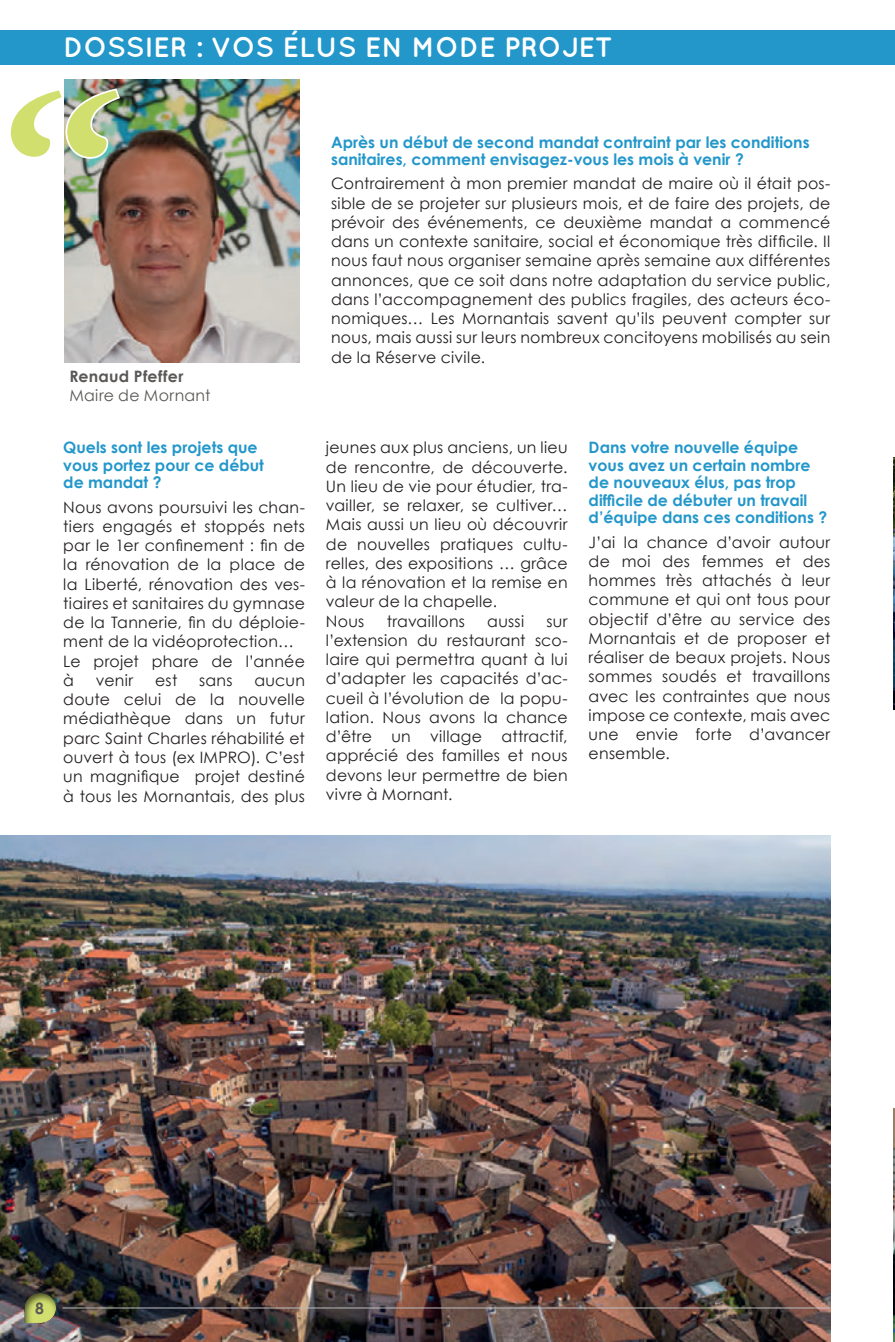
<style>
.page{position:relative;width:895px;height:1342px;background:#fff}
.page>*{position:absolute;margin:0;border:0;box-sizing:border-box;transform-origin:0 0}
.t1{font:700 28px "Quicksand";color:#fff}
.t2{font:15.75px/19.2px "Century Gothic";letter-spacing:.015em;color:#231f20;text-align:justify}
.t3{font:700 15.75px/17.5px "Century Gothic";color:#2397ca}
.t4{font:700 15.75px "Century Gothic";letter-spacing:.015em;color:#5a5856}
.t5{font:15.75px "Century Gothic";letter-spacing:.015em;color:#5a5856}
</style>
<div class="page">
<img style="left:893px;top:1108px;width:2px;height:231px">
<img style="left:0;top:835px;width:830px;height:506px">
<div style="left:0;top:30px;width:895px;height:35px;background:#2397ca"></div>
<div style="left:12px;top:1289px;width:54px;height:35px;background:#231f20;opacity:.75"></div>
<img style="left:65px;top:79px;width:235px;height:284px">
<img style="left:10px;top:87px;width:111px;height:73px">
<hr style="left:63px;top:1307px;width:767px;height:1px;background:#bcbdc0">
<img style="left:893px;top:457px;width:2px;height:252px">
<h1 class="t1" style="left:63px;top:31px;width:551px">DOSSIER : VOS ÉLUS EN MODE PROJET</h1>
<p class="t4" style="left:69px;top:366px;width:115px">Renaud Pfeffer</p>
<p class="t5" style="left:69px;top:386px;width:143px">Maire de Mornant</p>
<p class="t3" style="left:63px;top:438px;width:202px">Quels sont les projets que vous portez pour ce début de mandat ?</p>
<p class="t2" style="left:63px;top:497px;width:243px;text-align:left">Nous avons poursuivi les chan&shy;tiers engagés et stoppés nets par le 1er confinement : fin de la rénovation de la place de la Liberté, rénovation des ves&shy;tiaires et sanitaires du gymnase de la Tannerie, fin du déploie&shy;ment de la vidéoprotection…<br>Le projet phare de l’année à</p>
<p class="t2" style="left:96px;top:670px;width:39px">venir</p>
<p class="t2" style="left:155px;top:670px;width:24px">est</p>
<p class="t2" style="left:199px;top:670px;width:35px">sans</p>
<p class="t2" style="left:63px;top:670px;width:243px;text-indent:191px">aucun doute celui de la nouvelle médiathèque dans un futur parc Saint Charles réhabilité et ouvert à tous (ex IMPRO). C’est un magnifique projet destiné à tous les Mornantais, des plus</p>
<p class="t3" style="left:331px;top:133px;width:480px">Après un début de second mandat contraint par les conditions sanitaires, comment envisagez-vous les mois à venir ?</p>
<p class="t2" style="left:331px;top:174px;width:501px">Contrairement à mon premier mandat de maire où il était pos&shy;sible de se projeter sur plusieurs mois, et de faire des projets, de prévoir des événements, ce deuxième mandat a commencé dans un contexte sanitaire, social et économique très difficile. Il nous faut nous organiser semaine après semaine aux différentes annonces, que ce soit dans notre adaptation du service public, dans l’accompagnement des publics fragiles, des acteurs éco&shy;nomiques… Les Mornantais savent qu’ils peuvent compter sur nous, mais aussi sur leurs nombreux concitoyens mobilisés au sein de la Réserve civile.</p>
<p class="t2" style="left:326px;top:437px;width:243px;text-align:left">jeunes aux plus anciens, un lieu de rencontre, de découverte.<br>Un lieu de vie pour étudier, tra&shy;vailler, se relaxer, se cultiver…<br>Mais aussi un lieu où découvrir de nouvelles pratiques cultu&shy;relles, des expositions … grâce à la rénovation et la remise en valeur de la chapelle.<br>Nous</p>
<p class="t2" style="left:387px;top:611px;width:80px">travaillons</p>
<p class="t2" style="left:487px;top:611px;width:38px">aussi</p>
<p class="t2" style="left:326px;top:611px;width:243px;text-indent:221px">sur l’extension du restaurant sco&shy;laire qui permettra quant à lui d’adapter les capacités d’ac&shy;cueil à l’évolution de la popu&shy;lation. Nous avons la chance d’être un village attractif, apprécié des familles et nous devons leur permettre de bien vivre à Mornant.</p>
<p class="t3" style="left:589px;top:438px;width:240px">Dans votre nouvelle équipe vous avez un certain nombre de nouveaux élus, pas trop difficile de débuter un travail d’équipe dans ces conditions ?</p>
<p class="t2" style="left:589px;top:532px;width:243px">J’ai la chance d’avoir autour de moi des femmes et des hommes très attachés à leur commune et qui ont tous pour objectif d’être au service des Mornantais et de proposer et réaliser de beaux projets. Nous sommes soudés et travaillons avec les contraintes que nous impose ce contexte, mais avec une envie forte d’avancer ensemble.</p>
<p class="t4" style="left:35px;top:1297px;width:10px">8</p>
</div>
